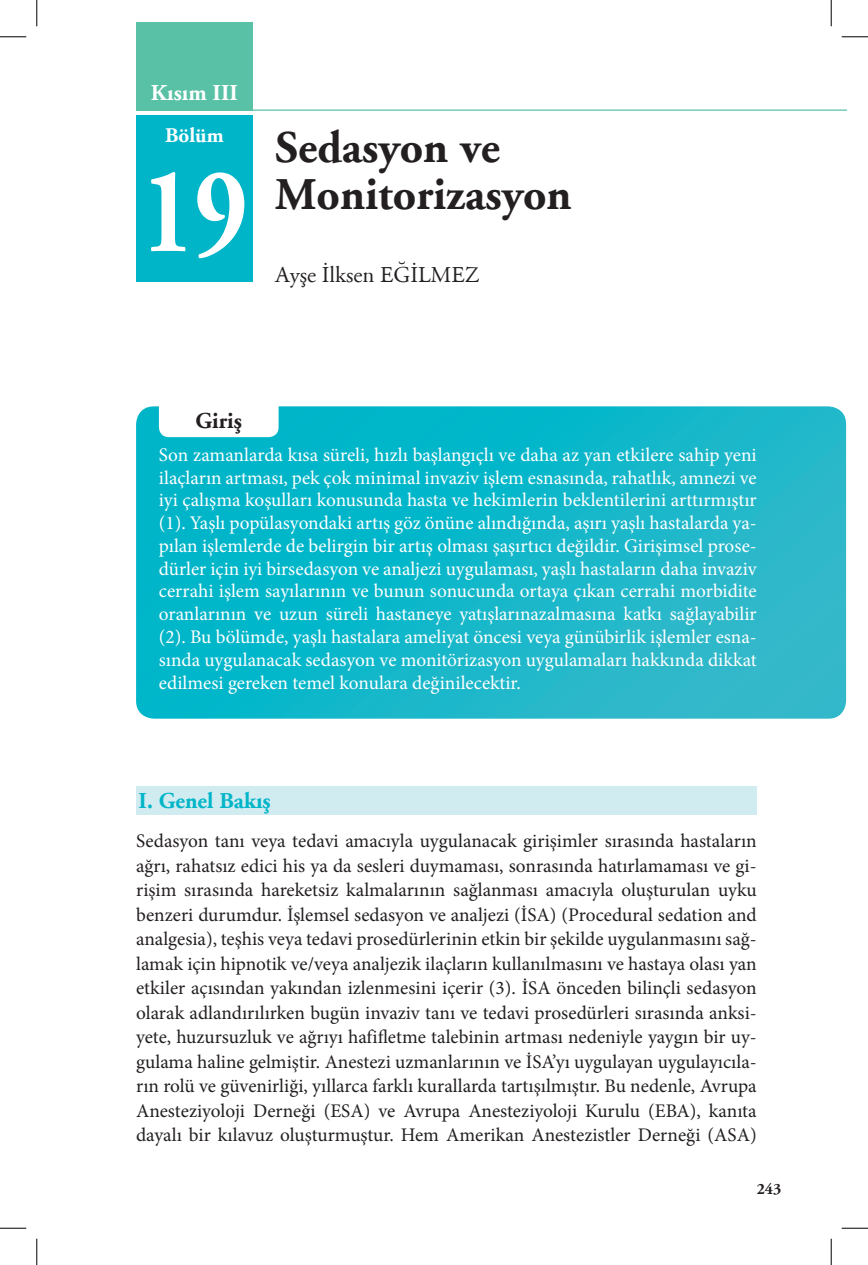
<style>
.page{position:relative;width:868px;height:1265px;background:#fff}
.page>*{position:absolute;margin:0;border:0;box-sizing:border-box;transform-origin:0 0}
.t1{font:700 122.5px "Adobe Garamond";color:#fff;scale:.83 1}
.t2{font:700 45.5px/47.2px "Adobe Garamond";color:#231f20}
.t3{font:22.75px "Adobe Garamond";color:#231f20}
.t4{font:700 22.75px "Adobe Garamond";color:#00b5c8}
.t5{font:700 22.75px "Adobe Garamond";color:#fff}
.t6{font:700 22.75px "Adobe Garamond";color:#231f20}
.t7{font:19.25px/24.5px "Minion Pro";color:#231f20;text-align:justify}
.t8{font:19.25px/22.8px "Minion Pro";color:#fff;text-align:justify}
.t9{font:700 15.75px "Adobe Garamond";color:#231f20}
</style>
<div class="page">
<div style="left:136px;top:22px;width:117px;height:89px;background:#59c1a5"></div>
<div style="left:136px;top:115px;width:117px;height:167px;background:#00b5c8"></div>
<hr style="left:251px;top:109px;width:594px;height:2px;background:#59c1a5">
<svg style="left:136px;top:406px;width:709px;height:312px;background:#13b7c9"></svg>
<div style="left:159px;top:396px;width:119px;height:41px;background:#fff;border-radius:10px"></div>
<div style="left:136px;top:786px;width:620px;height:28px;background:#d1ecf1"></div>
<svg style="left:0;top:36px;width:26px;height:1px"></svg>
<svg style="left:841px;top:36px;width:26px;height:1px"></svg>
<svg style="left:0;top:1227px;width:26px;height:1px"></svg>
<svg style="left:841px;top:1227px;width:26px;height:1px"></svg>
<svg style="left:36px;top:0;width:1px;height:26px"></svg>
<svg style="left:36px;top:1238px;width:1px;height:26px"></svg>
<svg style="left:830px;top:0;width:1px;height:26px"></svg>
<svg style="left:830px;top:1238px;width:1px;height:26px"></svg>
<p class="t5" style="left:151px;top:79px;width:88px">Kısım III</p>
<h2 class="t2" style="left:275px;top:123px;width:298px;text-indent:-110px"><sup>Bölüm</sup> Sedasyon ve<br>Monitorizasyon</h2>
<h1 class="t1" style="left:141px;top:138px;width:130px">19</h1>
<p class="t3" style="left:275px;top:261px;width:205px">Ayşe İlksen EĞİLMEZ</p>
<p class="t6" style="left:195px;top:406px;width:48px">Giriş</p>
<p class="t8" style="left:159px;top:443px;width:599px">Son zamanlarda kısa süreli, hızlı başlangıçlı ve daha az yan etkilere sahip yeni ilaçların artması, pek çok minimal invaziv işlem esnasında, rahatlık, amnezi ve iyi çalışma koşulları konusunda hasta ve hekimlerin beklentilerini arttırmıştır (1). Yaşlı popülasyondaki artış göz önüne alındığında, aşırı yaşlı hastalarda ya&shy;pılan işlemlerde de belirgin bir artış olması şaşırtıcı değildir. Girişimsel prose&shy;dürler için iyi birsedasyon ve analjezi uygulaması, yaşlı hastaların daha invaziv cerrahi işlem sayılarının ve bunun sonucunda ortaya çıkan cerrahi morbidite oranlarının ve uzun süreli hastaneye yatışlarınazalmasına katkı sağlayabilir (2). Bu bölümde, yaşlı hastalara ameliyat öncesi veya günübirlik işlemler esna&shy;sında uygulanacak sedasyon ve monitörizasyon uygulamaları hakkında dikkat edilmesi gereken temel konulara değinilecektir.</p>
<p class="t4" style="left:138px;top:786px;width:134px">I. Genel Bakış</p>
<p class="t7" style="left:136px;top:828px;width:622px">Sedasyon tanı veya tedavi amacıyla uygulanacak girişimler sırasında hastaların ağrı, rahatsız edici his ya da sesleri duymaması, sonrasında hatırlamaması ve gi&shy;rişim sırasında hareketsiz kalmalarının sağlanması amacıyla oluşturulan uyku benzeri durumdur. İşlemsel sedasyon ve analjezi (İSA) (Procedural sedation and analgesia), teşhis veya tedavi prosedürlerinin etkin bir şekilde uygulanmasını sağ&shy;lamak için hipnotik ve/veya analjezik ilaçların kullanılmasını ve hastaya olası yan etkiler açısından yakından izlenmesini içerir (3). İSA önceden bilinçli sedasyon olarak adlandırılırken bugün invaziv tanı ve tedavi prosedürleri sırasında anksi&shy;yete, huzursuzluk ve ağrıyı hafifletme talebinin artması nedeniyle yaygın bir uy&shy;gulama haline gelmiştir. Anestezi uzmanlarının ve İSA’yı uygulayan uygulayıcıla&shy;rın rolü ve güvenirliği, yıllarca farklı kurallarda tartışılmıştır. Bu nedenle, Avrupa Anesteziyoloji Derneği (ESA) ve Avrupa Anesteziyoloji Kurulu (EBA), kanıta dayalı bir kılavuz oluşturmuştur. Hem Amerikan Anestezistler Derneği (ASA)</p>
<p class="t9" style="left:756px;top:1178px;width:26px">243</p>
</div>
